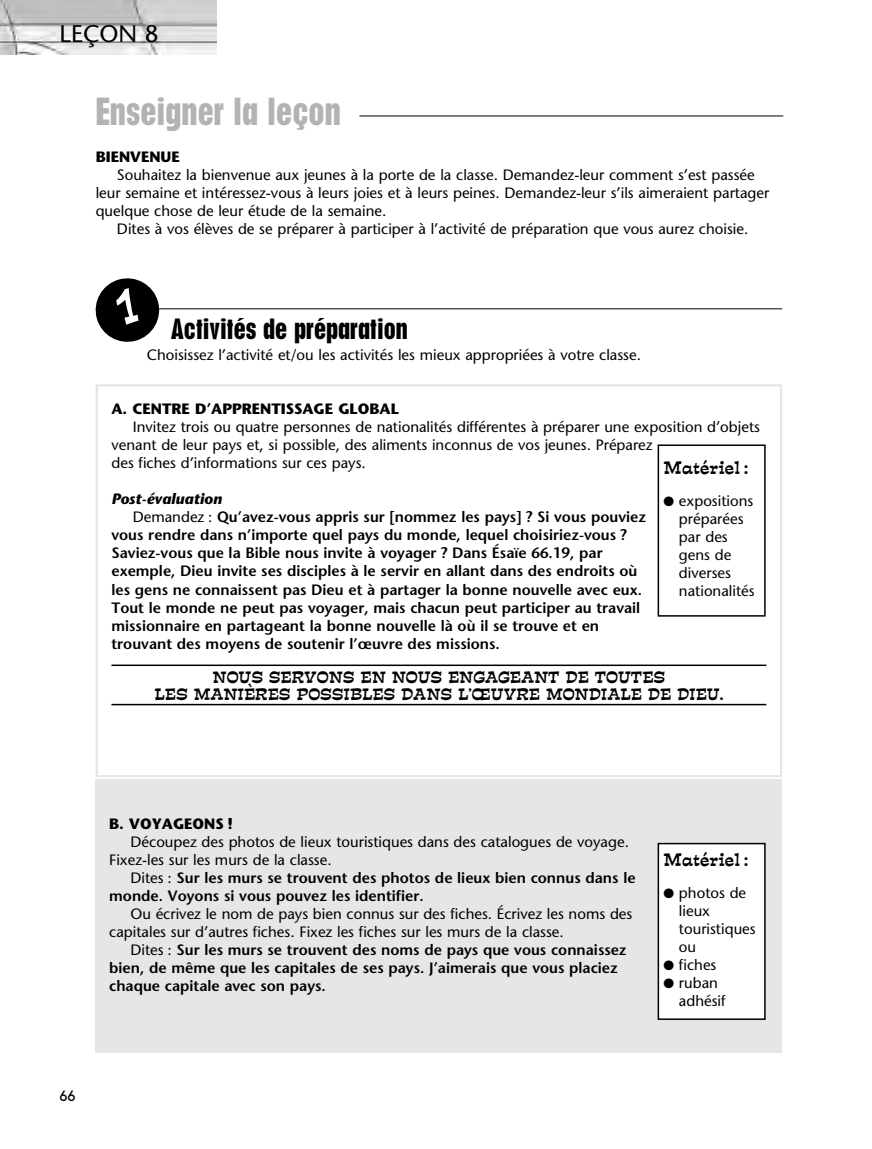
<style>
.page{position:relative;width:872px;height:1149px;background:#fff}
.page>*{position:absolute;margin:0;border:0;box-sizing:border-box;transform-origin:0 0}
.t1{font:700 condensed 36px "Placard";color:#b3b3b3}
.t2{font:700 condensed 27px "Placard";color:#000}
.t3{font:24px "Stone Sans";color:#000}
.t4{font:16.5px "Estro Font";color:#000}
.t5{font:15px/18px "Stone Sans";color:#000}
.t6{font:600 15px/18px "Stone Sans";color:#000}
.t7{font:15px/16.5px "Estro Font";color:#000;text-align:center}
.t8{font:700 15px "Stone Sans";color:#000}
.t9{font:italic 700 15px "Stone Sans";color:#000}
.t10{font:700 15px "New Garden";color:#000}
.s1{font-weight:400}
</style>
<div class="page">
<img style="left:0;top:0;width:216px;height:54px">
<hr style="left:359px;top:115px;width:424px;height:1px;background:#000">
<div style="left:96px;top:384px;width:686px;height:393px;border:2px solid #e6e6e6"></div>
<hr style="left:111px;top:664px;width:655px;height:1px;background:#000">
<hr style="left:111px;top:703px;width:655px;height:2px;background:#000">
<div style="left:96px;top:779px;width:686px;height:273px;background:#e6e6e6"></div>
<hr style="left:144px;top:308px;width:638px;height:1px;background:#000">
<div style="left:657px;top:444px;width:108px;height:172px;border:2px solid #000"></div>
<div style="left:658px;top:843px;width:107px;height:175px;background:#fff"></div>
<div style="left:657px;top:842px;width:108px;height:177px;border:2px solid #000"></div>
<svg style="left:95px;top:278px;width:68px;height:64px"></svg>
<h3 class="t3" style="left:60px;top:24px;width:101px">LEÇON 8</h3>
<h1 class="t1" style="left:96px;top:98px;width:247px">Enseigner la leçon</h1>
<p class="t8" style="left:96px;top:151px;width:85px">BIENVENUE</p>
<p class="t5" style="left:96px;top:167px;width:675px;text-indent:21px">Souhaitez la bienvenue aux jeunes à la porte de la classe. Demandez-leur comment s’est passée leur semaine et intéressez-vous à leurs joies et à leurs peines. Demandez-leur s’ils aimeraient partager quelque chose de leur étude de la semaine.</p>
<p class="t5" style="left:117px;top:221px;width:633px">Dites à vos élèves de se préparer à participer à l’activité de préparation que vous aurez choisie.</p>
<h2 class="t2" style="left:171px;top:318px;width:239px">Activités de préparation</h2>
<p class="t5" style="left:147px;top:347px;width:495px">Choisissez l’activité et/ou les activités les mieux appropriées à votre classe.</p>
<p class="t8" style="left:111px;top:403px;width:289px">A. CENTRE D’APPRENTISSAGE GLOBAL</p>
<p class="t5" style="left:111px;top:419px;width:650px;text-indent:21px">Invitez trois ou quatre personnes de nationalités différentes à préparer une exposition d’objets venant de leur pays et, si possible, des aliments inconnus de vos jeunes. Préparez<br>des fiches d’informations sur ces pays.</p>
<p class="t9" style="left:111px;top:493px;width:112px">Post-évaluation</p>
<p class="t6" style="left:133px;top:509px;width:515px"><span class="s1">Demandez :</span> Qu’avez-vous appris sur [nommez les pays] ? Si vous pouviez</p>
<p class="t6" style="left:111px;top:527px;width:517px">vous rendre dans n’importe quel pays du monde, lequel choisiriez-vous ?</p>
<p class="t6" style="left:111px;top:545px;width:493px">Saviez-vous que la Bible nous invite à voyager ? Dans Ésaïe 66.19, par</p>
<p class="t6" style="left:111px;top:563px;width:527px">exemple, Dieu invite ses disciples à le servir en allant dans des endroits où</p>
<p class="t6" style="left:111px;top:581px;width:532px">les gens ne connaissent pas Dieu et à partager la bonne nouvelle avec eux.</p>
<p class="t6" style="left:111px;top:599px;width:530px">Tout le monde ne peut pas voyager, mais chacun peut participer au travail</p>
<p class="t6" style="left:111px;top:617px;width:489px">missionnaire en partageant la bonne nouvelle là où il se trouve et en</p>
<p class="t6" style="left:111px;top:635px;width:390px">trouvant des moyens de soutenir l’œuvre des missions.</p>
<p class="t7" style="left:154px;top:669px;width:570px">NOUS SERVONS EN NOUS ENGAGEANT DE TOUTES<br>LES MANIÈRES POSSIBLES DANS L’ŒUVRE MONDIALE DE DIEU.</p>
<p class="t4" style="left:663px;top:458px;width:86px">Matériel :</p>
<p class="t5" style="left:679px;top:493px;width:77px;text-indent:-15px">● expositions préparées par des gens de diverses nationalités</p>
<p class="t10" style="left:60px;top:1086px;width:18px">66</p>
<p class="t8" style="left:109px;top:817px;width:125px">B. VOYAGEONS !</p>
<p class="t5" style="left:109px;top:833px;width:521px;text-indent:21px">Découpez des photos de lieux touristiques dans des catalogues de voyage.<br>Fixez-les sur les murs de la classe.</p>
<p class="t6" style="left:109px;top:869px;width:528px;text-indent:21px"><span class="s1">Dites :</span> Sur les murs se trouvent des photos de lieux bien connus dans le monde. Voyons si vous pouvez les identifier.</p>
<p class="t5" style="left:109px;top:905px;width:524px;text-indent:21px">Ou écrivez le nom de pays bien connus sur des fiches. Écrivez les noms des capitales sur d’autres fiches. Fixez les fiches sur les murs de la classe.</p>
<p class="t6" style="left:109px;top:941px;width:519px;text-indent:21px"><span class="s1">Dites :</span> Sur les murs se trouvent des noms de pays que vous connaissez bien, de même que les capitales de ses pays. J’aimerais que vous placiez chaque capitale avec son pays.</p>
<p class="t4" style="left:663px;top:850px;width:86px">Matériel :</p>
<p class="t5" style="left:679px;top:884px;width:78px;text-indent:-15px">● photos de lieux touristiques ou</p>
<p class="t5" style="left:663px;top:956px;width:54px">● fiches</p>
<p class="t5" style="left:679px;top:974px;width:48px;text-indent:-15px">● ruban adhésif</p>
</div>
